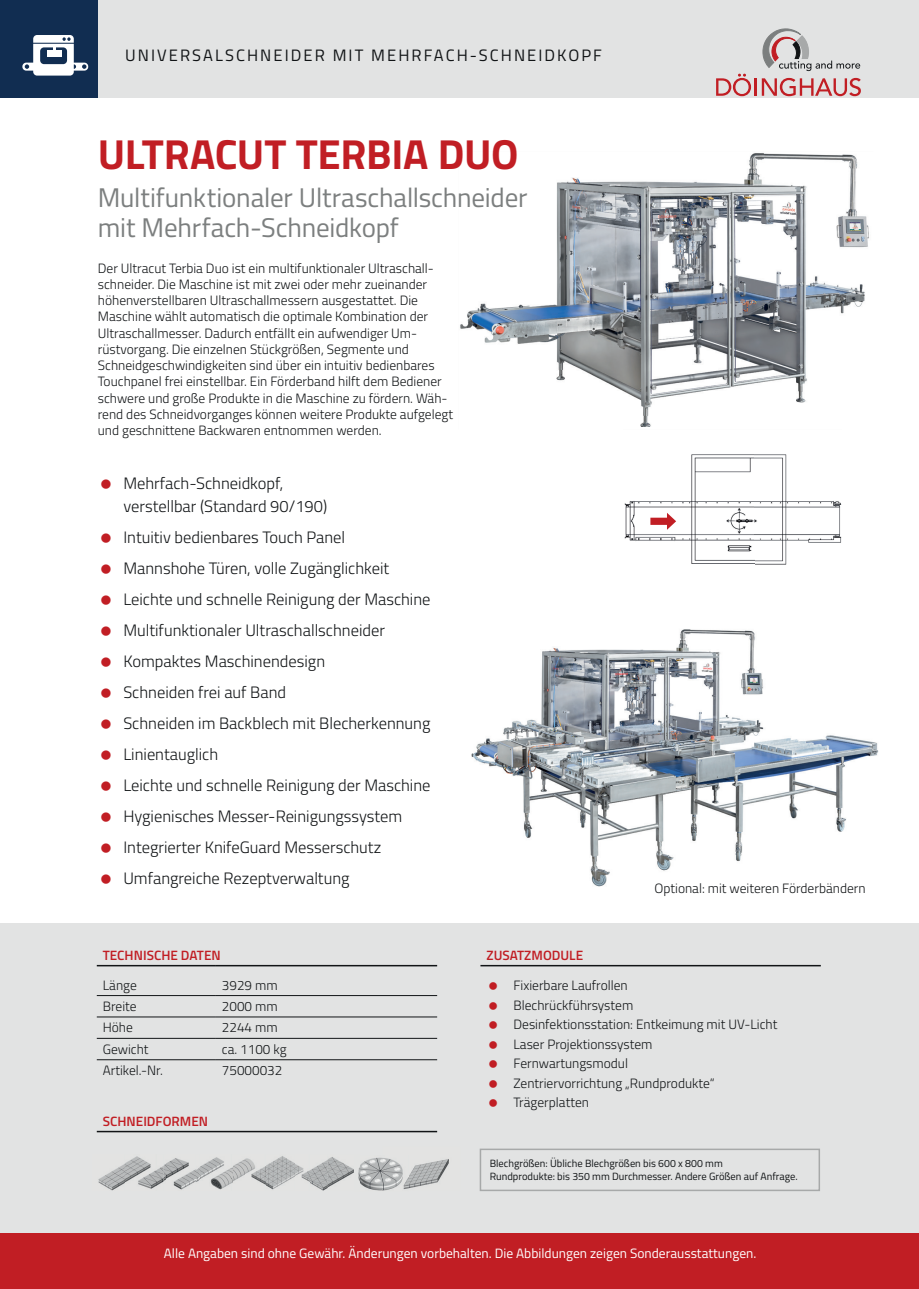
<style>
.page{position:relative;width:919px;height:1289px;background:#fff}
.page>*{position:absolute;margin:0;border:0;box-sizing:border-box;transform-origin:0 0}
.t1{font:700 42px "Cairo";letter-spacing:-.01em;color:#c11e24}
.t2{font:27px/30px "Cairo";letter-spacing:-.005em;color:#7c7f7f}
.t3{font:300 16.5px/31px "Cairo";color:#111416}
.t4{font:16.5px "Cairo";letter-spacing:.125em;color:#111416}
.t5{font:300 13.5px/16.2px "Cairo";color:#111416}
.t6{font:13.5px "Cairo";color:#fff}
.t7{font:600 13.5px "Cairo";color:#c11e24}
.t8{font:10.5px/12.6px "Cairo";color:#111416}
</style>
<div class="page">
<div style="left:0;top:0;width:918px;height:98px;background:#e2e3e3"></div>
<svg style="left:716px;top:29px;width:144px;height:67px"></svg>
<div style="left:0;top:0;width:98px;height:98px;background:#112d51"></div>
<div style="left:0;top:923px;width:918px;height:365px;background:#e2e3e3"></div>
<div style="left:0;top:1233px;width:918px;height:55px;background:#c11e24"></div>
<svg style="left:22px;top:35px;width:66px;height:41px"></svg>
<img style="left:460px;top:153px;width:409px;height:274px">
<div style="left:479px;top:1148px;width:341px;height:43px;border:2px solid #a7a9a9"></div>
<hr style="left:97px;top:964px;width:119px;height:2px;background:#111416">
<hr style="left:216px;top:964px;width:221px;height:2px;background:#111416">
<hr style="left:97px;top:995px;width:119px;height:1px;background:#111416">
<hr style="left:216px;top:995px;width:221px;height:1px;background:#111416">
<hr style="left:97px;top:1016px;width:119px;height:1px;background:#111416">
<hr style="left:216px;top:1016px;width:221px;height:1px;background:#111416">
<hr style="left:97px;top:1038px;width:119px;height:1px;background:#111416">
<hr style="left:216px;top:1038px;width:221px;height:1px;background:#111416">
<hr style="left:97px;top:1059px;width:119px;height:1px;background:#111416">
<hr style="left:216px;top:1059px;width:221px;height:1px;background:#111416">
<hr style="left:480px;top:964px;width:340px;height:2px;background:#111416">
<hr style="left:97px;top:1130px;width:340px;height:2px;background:#111416">
<img style="left:471px;top:629px;width:408px;height:258px">
<img style="left:231px;top:1159px;width:14px;height:25px">
<img style="left:360px;top:1157px;width:26px;height:34px">
<img style="left:265px;top:1156px;width:89px;height:34px">
<img style="left:245px;top:1158px;width:20px;height:27px">
<img style="left:196px;top:1166px;width:5px;height:16px">
<img style="left:201px;top:1157px;width:30px;height:33px">
<img style="left:98px;top:1160px;width:33px;height:30px">
<img style="left:157px;top:1163px;width:10px;height:23px">
<img style="left:167px;top:1158px;width:29px;height:32px">
<img style="left:131px;top:1156px;width:26px;height:33px">
<img style="left:358px;top:1167px;width:2px;height:15px">
<img style="left:295px;top:1156px;width:14px;height:34px">
<img style="left:408px;top:1159px;width:41px;height:30px">
<img style="left:382px;top:1157px;width:26px;height:33px">
<img style="left:624px;top:454px;width:217px;height:111px">
<div style="left:649px;top:512px;width:28px;height:17px;background:#fff"></div>
<div style="left:650px;top:517px;width:19px;height:8px;background:#c11e24"></div>
<svg style="left:667px;top:513px;width:9px;height:17px"></svg>
<p class="t4" style="left:125px;top:43px;width:478px">UNIVERSALSCHNEIDER MIT MEHRFACH-SCHNEIDKOPF</p>
<h1 class="t1" style="left:98px;top:120px;width:422px">ULTRACUT TERBIA DUO</h1>
<h2 class="t2" style="left:98px;top:183px;width:431px">Multifunktionaler Ultraschallschneider mit Mehrfach-Schneidkopf</h2>
<p class="t5" style="left:98px;top:260px;width:357px">Der Ultracut Terbia Duo ist ein multifunktionaler Ultraschall&shy;schneider. Die Maschine ist mit zwei oder mehr zueinander höhenverstellbaren Ultraschallmessern ausgestattet. Die Maschine wählt automatisch die optimale Kombination der Ultraschall messer. Dadurch entfällt ein aufwendiger Um&shy;rüstvorgang. Die einzelnen Stückgrößen, Segmente und Schneid geschwindigkeiten sind über ein intuitiv bedienbares Touch panel frei einstellbar. Ein Förderband hilft dem Bediener schwere und große Produkte in die Maschine zu fördern. Wäh&shy;rend des Schneidvorganges können weitere Produkte aufgelegt und geschnittene Backwaren entnommen werden.</p>
<p class="t3" style="left:123px;top:472px;width:205px;line-height:22.5px">Mehrfach-Schneidkopf, verstellbar (Standard 90/190)</p>
<p class="t3" style="left:123px;top:521px;width:308px">Intuitiv bedienbares Touch Panel Mannshohe Türen, volle Zugänglichkeit Leichte und schnelle Reinigung der Maschine Multifunktionaler Ultraschallschneider Kompaktes Maschinendesign<br>Schneiden frei auf Band<br>Schneiden im Backblech mit Blecherkennung Linientauglich<br>Leichte und schnelle Reinigung der Maschine Hygienisches Messer-Reinigungssystem Integrierter KnifeGuard Messerschutz Umfangreiche Rezeptverwaltung</p>
<p class="t5" style="left:654px;top:880px;width:213px">Optional: mit weiteren Förderbändern</p>
<p class="t7" style="left:103px;top:944px;width:119px">TECHNISCHE DATEN</p>
<p class="t5" style="left:103px;top:976px;width:36px">Länge</p>
<p class="t5" style="left:222px;top:976px;width:57px">3929 mm</p>
<p class="t5" style="left:103px;top:998px;width:35px">Breite</p>
<p class="t5" style="left:222px;top:998px;width:57px">2000 mm</p>
<p class="t5" style="left:103px;top:1019px;width:32px">Höhe</p>
<p class="t5" style="left:222px;top:1019px;width:57px">2244 mm</p>
<p class="t5" style="left:103px;top:1040px;width:47px">Gewicht</p>
<p class="t5" style="left:222px;top:1040px;width:66px">ca. 1100 kg</p>
<p class="t5" style="left:103px;top:1062px;width:61px">Artikel.-Nr.</p>
<p class="t5" style="left:222px;top:1062px;width:62px">75000032</p>
<p class="t7" style="left:103px;top:1110px;width:107px">SCHNEIDFORMEN</p>
<p class="t7" style="left:486px;top:944px;width:98px">ZUSATZMODULE</p>
<p class="t5" style="left:513px;top:975px;width:265px;line-height:19.5px">Fixierbare Laufrollen<br>Blechrückführsystem<br>Desinfektionsstation: Entkeimung mit UV-Licht<br>Laser Projektionssystem<br>Fernwartungsmodul<br>Zentriervorrichtung „Rundprodukte“<br>Trägerplatten</p>
<p class="t8" style="left:489px;top:1157px;width:309px">Blechgrößen: Übliche Blechgrößen bis 600 x 800 mm<br>Rundprodukte: bis 350 mm Durchmesser. Andere Größen auf Anfrage.</p>
<p class="t6" style="left:164px;top:1243px;width:594px">Alle Angaben sind ohne Gewähr. Änderungen vorbehalten. Die Abbildungen zeigen Sonderausstattungen.</p>
</div>
